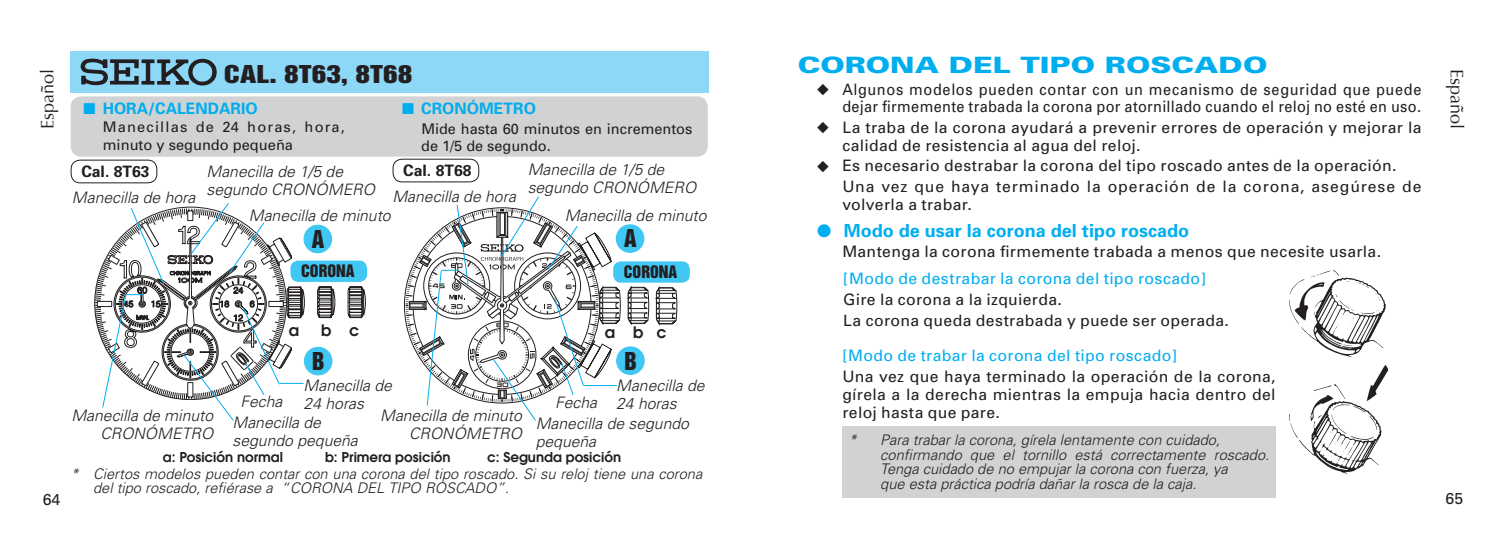
<style>
.page{position:relative;width:1506px;height:549px;background:#fff}
.page>*{position:absolute;margin:0;border:0;box-sizing:border-box;transform-origin:0 0}
.t1{font:900 22.5px "Univers";color:#00aeef;scale:1.3 1}
.t2{font:22.5px "Helvetica Inserat";color:#231f20;scale:1.3 1}
.t3{font:22.5px "Helvetica Inserat";color:#231f20}
.t4{font:700 18px "Univers";color:#00aeef}
.t5{font:18px "Optima";color:#231f20}
.t6{font:15.75px/18px "Univers";letter-spacing:.025em;color:#231f20}
.t7{font:italic 300 15.75px/18px "Univers";color:#231f20}
.t8{font:15.75px/17.6px "Univers";letter-spacing:.025em;color:#231f20;text-align:right;scale:.92 1}
.t9{font:15.75px "Univers";letter-spacing:.025em;color:#00aeef}
.t10{font:700 15.75px "Univers";color:#00aeef}
.t11{font:700 15.75px "Univers";color:#231f20}
.t12{font:15.75px "Helvetica Inserat";color:#231f20}
.t13{font:600 15.75px "Avant Garde";color:#231f20}
.t14{font:italic 300 14.62px/14.4px "Univers";color:#231f20}
.t15{font:14.62px/17.6px "Univers";color:#231f20}
.t16{font:600 13.5px "Avant Garde";color:#231f20}
</style>
<div class="page">
<svg style="left:1289px;top:270px;width:96px;height:86px"></svg>
<svg style="left:1289px;top:365px;width:98px;height:109px"></svg>
<div style="left:71px;top:97px;width:636px;height:59px;background:#d1d2d4;border-radius:10px"></div>
<div style="left:71px;top:97px;width:636px;height:59px;border:1px solid #d1d2d4;border-radius:10px"></div>
<div style="left:71px;top:51px;width:638px;height:41px;background:#8dd7f7"></div>
<svg style="left:81px;top:59px;width:136px;height:26px"></svg>
<div style="left:842px;top:425px;width:433px;height:72px;background:#d1d2d4"></div>
<svg style="left:94px;top:226px;width:268px;height:150px"></svg>
<svg style="left:347px;top:286px;width:19px;height:32px"></svg>
<div style="left:304px;top:225px;width:27px;height:28px;background:#40c7f4;border-radius:50%"></div>
<div style="left:303px;top:224px;width:29px;height:29px;border:1px solid #40c7f4;border-radius:50%"></div>
<div style="left:304px;top:347px;width:28px;height:27px;background:#40c7f4;border-radius:50%"></div>
<div style="left:304px;top:346px;width:28px;height:29px;border:1px solid #40c7f4;border-radius:50%"></div>
<div style="left:291px;top:262px;width:75px;height:19px;background:#40c7f4;border-radius:7px"></div>
<div style="left:290px;top:260px;width:77px;height:22px;border:2px solid #40c7f4;border-radius:7px"></div>
<div style="left:614px;top:262px;width:74px;height:19px;background:#40c7f4;border-radius:7px"></div>
<div style="left:613px;top:261px;width:76px;height:21px;border:2px solid #40c7f4;border-radius:7px"></div>
<svg style="left:405px;top:196px;width:272px;height:225px"></svg>
<div style="left:616px;top:225px;width:27px;height:27px;background:#40c7f4;border-radius:50%"></div>
<div style="left:615px;top:224px;width:29px;height:29px;border:1px solid #40c7f4;border-radius:50%"></div>
<div style="left:616px;top:347px;width:28px;height:27px;background:#40c7f4;border-radius:50%"></div>
<div style="left:616px;top:346px;width:28px;height:29px;border:1px solid #40c7f4;border-radius:50%"></div>
<div style="left:71px;top:160px;width:86px;height:23px;border:1px solid #231f20;border-radius:9px"></div>
<hr style="left:583px;top:385px;width:34px;height:1px;background:#00aeef">
<svg style="left:102px;top:203px;width:203px;height:218px"></svg>
<div style="left:393px;top:159px;width:86px;height:23px;border:1px solid #231f20;border-radius:9px"></div>
<p class="t5" style="left:37px;top:129px;width:62px;rotate:-90deg">Español</p>
<h1 class="t2" style="left:224px;top:61px;width:146px">CAL. 8T63, 8T68</h1>
<p class="t10" style="left:84px;top:98px;width:176px">■ HORA/CALENDARIO</p>
<p class="t10" style="left:402px;top:98px;width:135px">■ CRONÓMETRO</p>
<p class="t15" style="left:421px;top:120px;width:272px">Mide hasta 60 minutos en incrementos de 1/5 de segundo.</p>
<p class="t15" style="left:103px;top:118px;width:244px">Manecillas de 24 horas, hora, minuto y segundo pequeña</p>
<p class="t11" style="left:81px;top:162px;width:70px">Cal. 8T63</p>
<p class="t11" style="left:403px;top:161px;width:70px">Cal. 8T68</p>
<p class="t7" style="left:527px;top:160px;width:170px">Manecilla de 1/5 de segundo CRONÓMERO</p>
<p class="t7" style="left:564px;top:206px;width:143px">Manecilla de minuto</p>
<p class="t7" style="left:206px;top:163px;width:170px">Manecilla de 1/5 de segundo CRONÓMERO</p>
<p class="t7" style="left:392px;top:187px;width:125px">Manecilla de hora</p>
<p class="t7" style="left:72px;top:188px;width:125px">Manecilla de hora</p>
<p class="t7" style="left:249px;top:206px;width:143px">Manecilla de minuto</p>
<h1 class="t3" style="left:312px;top:225px;width:14px">A</h1>
<h1 class="t3" style="left:624px;top:225px;width:14px">A</h1>
<h1 class="t1" style="left:797px;top:51px;width:363px">CORONA DEL TIPO ROSCADO</h1>
<p class="t8" style="left:816px;top:80px;width:658px">◆ Algunos modelos pueden contar con un mecanismo de seguridad que puede dejar firmemente trabada la corona por atornillado cuando el reloj no esté en uso.</p>
<p class="t6" style="left:842px;top:119px;width:580px;text-indent:-26px">◆ La traba de la corona ayudará a prevenir errores de operación y mejorar la calidad de resistencia al agua del reloj.</p>
<p class="t6" style="left:842px;top:155px;width:580px;line-height:20.7px;text-indent:-26px">◆ Es necesario destrabar la corona del tipo roscado antes de la operación.<br>Una vez que haya terminado la operación de la corona, asegúrese de</p>
<p class="t6" style="left:842px;top:195px;width:131px">volverla a trabar.</p>
<p class="t4" style="left:817px;top:220px;width:373px">● Modo de usar la corona del tipo roscado</p>
<p class="t6" style="left:842px;top:242px;width:540px">Mantenga la corona firmemente trabada a menos que necesite usarla.</p>
<p class="t5" style="left:1467px;top:69px;width:62px;rotate:90deg">Español</p>
<p class="t12" style="left:301px;top:261px;width:55px">CORONA</p>
<p class="t12" style="left:624px;top:262px;width:55px">CORONA</p>
<p class="t9" style="left:843px;top:269px;width:364px">[Modo de destrabar la corona del tipo roscado]</p>
<p class="t6" style="left:843px;top:289px;width:387px;line-height:21.2px">Gire la corona a la izquierda.<br>La corona queda destrabada y puede ser operada.</p>
<p class="t9" style="left:842px;top:346px;width:336px">[Modo de trabar la corona del tipo roscado]</p>
<p class="t6" style="left:842px;top:367px;width:435px;text-align:justify">Una vez que haya terminado la operación de la corona, gírela a la derecha mientras la empuja hacia dentro del reloj hasta que pare.</p>
<p class="t13" style="left:289px;top:319px;width:12px">a</p>
<p class="t13" style="left:321px;top:319px;width:40px">b c</p>
<p class="t13" style="left:605px;top:322px;width:63px">a b c</p>
<h1 class="t3" style="left:624px;top:347px;width:14px">B</h1>
<h1 class="t3" style="left:312px;top:348px;width:14px">B</h1>
<p class="t7" style="left:303px;top:376px;width:90px">Manecilla de<br>24 horas</p>
<p class="t7" style="left:616px;top:376px;width:90px">Manecilla de<br>24 horas</p>
<p class="t7" style="left:240px;top:392px;width:44px">Fecha</p>
<p class="t7" style="left:535px;top:391px;width:155px;line-height:20.9px;text-indent:19px">Fecha<br>Manecilla de segundo</p>
<p class="t7" style="left:535px;top:432px;width:62px">pequeña</p>
<p class="t7" style="left:71px;top:406px;width:143px;text-align:right">Manecilla de minuto<br>CRONÓMETRO</p>
<p class="t7" style="left:232px;top:413px;width:127px">Manecilla de segundo pequeña</p>
<p class="t16" style="left:163px;top:448px;width:122px">a: Posición normal</p>
<p class="t16" style="left:325px;top:448px;width:127px">b: Primera posición</p>
<p class="t16" style="left:487px;top:448px;width:135px">c: Segunda posición</p>
<p class="t7" style="left:380px;top:406px;width:143px;text-align:right">Manecilla de minuto<br>CRONÓMETRO</p>
<p class="t14" style="left:880px;top:433px;width:390px;text-indent:-32px">* Para trabar la corona, gírela lentamente con cuidado, confirmando que el tornillo está correctamente roscado.<br>Tenga cuidado de no empujar la corona con fuerza, ya<br>que esta práctica podría dañar la rosca de la caja.</p>
<p class="t14" style="left:93px;top:466px;width:610px;text-indent:-22px">* Ciertos modelos pueden contar con una corona del tipo roscado. Si su reloj tiene una corona del tipo roscado, refiérase a “CORONA DEL TIPO ROSCADO”.</p>
<p class="t6" style="left:43px;top:490px;width:19px">64</p>
<p class="t6" style="left:1445px;top:489px;width:19px">65</p>
</div>
